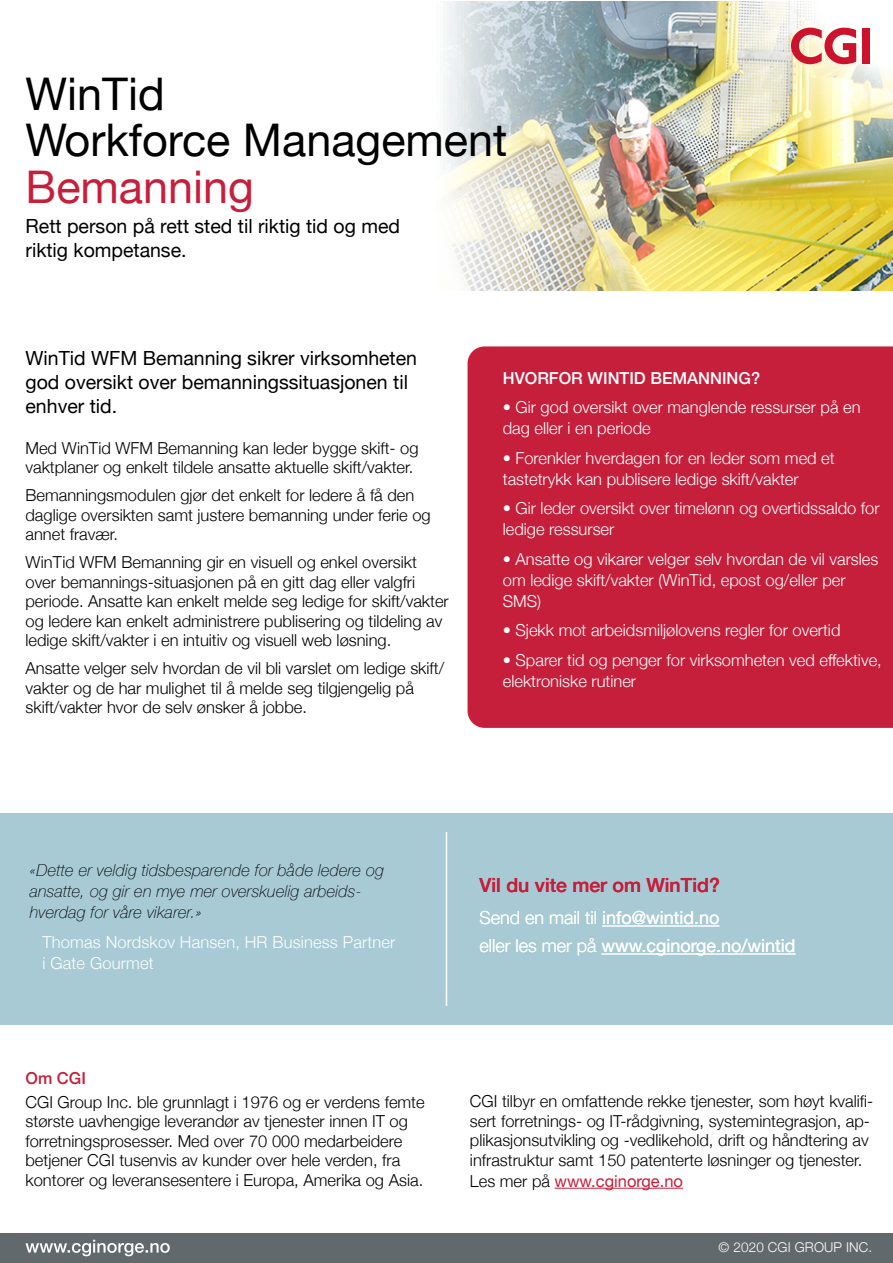
<style>
.page{position:relative;width:893px;height:1263px;background:#fff}
.page>*{position:absolute;margin:0;border:0;box-sizing:border-box;transform-origin:0 0}
.t1{font:45px/46.5px "Helvetica Neue";color:#000}
.t2{font:45px "Helvetica Neue";color:#c61f3b}
.t3{font:19.5px/24px "Helvetica Neue";color:#000}
.t4{font:500 19.5px "Helvetica Neue";color:#c61f3b}
.t5{font:18px/28px "Helvetica Neue";color:#fff}
.t6{font:300 16.5px/19.5px "Helvetica Neue";color:#000}
.t7{font:300 16.5px/21px "Helvetica Neue";color:#fff}
.t8{font:italic 100 16.5px/21px "Helvetica Neue";letter-spacing:.01em;color:#000}
.t9{font:16.5px "Helvetica Neue";color:#c61f3b}
.t10{font:500 16.5px "Helvetica Neue";color:#fff}
.t11{font:500 16.5px "Helvetica Neue";color:#c61f3b}
.t12{font:300 13.5px "Helvetica Neue";letter-spacing:.01em;color:#fff}
.s1{font-weight:300}
.s2{font-weight:300;color:#000}
</style>
<div class="page">
<img style="left:447px;top:1px;width:446px;height:289px">
<div style="left:0;top:813px;width:893px;height:212px;background:#a7cad5"></div>
<hr style="left:555px;top:1188px;width:128px;height:1px;background:#c61f3b">
<div style="left:0;top:1233px;width:893px;height:30px;background:#62696c"></div>
<div style="left:468px;top:346px;width:425px;height:382px;background:#c61f3b"></div>
<hr style="left:446px;top:832px;width:1px;height:174px;background:#fff">
<hr style="left:602px;top:925px;width:117px;height:1px;background:#fff">
<hr style="left:601px;top:953px;width:195px;height:1px;background:#fff">
<svg style="left:26px;top:1240px;width:144px;height:16px"></svg>
<img style="left:587px;top:1px;width:306px;height:212px">
<svg style="left:791px;top:28px;width:65px;height:36px"></svg>
<div style="left:862px;top:28px;width:8px;height:35px;background:#cd122d"></div>
<h1 class="t1" style="left:26px;top:73px;width:483px">WinTid<br>Workforce Management</h1>
<h1 class="t2" style="left:26px;top:154px;width:230px">Bemanning</h1>
<p class="t3" style="left:26px;top:215px;width:376px">Rett person på rett sted til riktig tid og med riktig kompetanse.</p>
<p class="t3" style="left:26px;top:347px;width:393px">WinTid WFM Bemanning sikrer virksomheten god oversikt over bemanningssituasjonen til enhver tid.</p>
<p class="t6" style="left:26px;top:437px;width:395px">Med WinTid WFM Bemanning kan leder bygge skift- og vaktplaner og enkelt tildele ansatte aktuelle skift/vakter.</p>
<p class="t6" style="left:26px;top:484px;width:407px">Bemanningsmodulen gjør det enkelt for ledere å få den daglige oversikten samt justere bemanning under ferie og annet fravær.</p>
<p class="t6" style="left:26px;top:551px;width:425px">WinTid WFM Bemanning gir en visuell og enkel oversikt over bemannings-situasjonen på en gitt dag eller valgfri periode. Ansatte kan enkelt melde seg ledige for skift/vakter og ledere kan enkelt administrere publisering og tildeling av ledige skift/vakter i en intuitiv og visuell web løsning.</p>
<p class="t6" style="left:26px;top:657px;width:420px">Ansatte velger selv hvordan de vil bli varslet om ledige skift/ vakter og de har mulighet til å melde seg tilgjengelig på skift/vakter hvor de selv ønsker å jobbe.</p>
<p class="t10" style="left:503px;top:364px;width:259px">HVORFOR WINTID BEMANNING?</p>
<p class="t7" style="left:503px;top:396px;width:359px">• Gir god oversikt over manglende ressurser på en dag eller i en periode</p>
<p class="t7" style="left:503px;top:446px;width:333px">• Forenkler hverdagen for en leder som med et tastetrykk kan publisere ledige skift/vakter</p>
<p class="t7" style="left:503px;top:497px;width:378px">• Gir leder oversikt over timelønn og overtidssaldo for ledige ressurser</p>
<p class="t7" style="left:503px;top:547px;width:377px">• Ansatte og vikarer velger selv hvordan de vil varsles om ledige skift/vakter (WinTid, epost og/eller per<br>SMS)</p>
<p class="t7" style="left:503px;top:619px;width:339px">• Sjekk mot arbeidsmiljølovens regler for overtid</p>
<p class="t7" style="left:503px;top:648px;width:380px">• Sparer tid og penger for virksomheten ved effektive, elektroniske rutiner</p>
<p class="t8" style="left:30px;top:859px;width:356px">«Dette er veldig tidsbesparende for både ledere og ansatte, og gir en mye mer overskuelig arbeids&shy;hverdag for våre vikarer.»</p>
<p class="t7" style="left:43px;top:930px;width:354px">Thomas Nordskov Hansen, HR Business Partner i Gate Gourmet</p>
<p class="t4" style="left:479px;top:869px;width:242px">Vil du vite mer om WinTid?</p>
<p class="t5" style="left:479px;top:905px;width:318px"><span class="s1">Send en mail til</span> info@wintid.no<br><span class="s1">eller les mer på</span> www.cginorge.no/wintid</p>
<p class="t11" style="left:26px;top:1065px;width:62px">Om CGI</p>
<p class="t6" style="left:26px;top:1091px;width:401px">CGI Group Inc. ble grunnlagt i 1976 og er verdens femte største uavhengige leverandør av tjenester innen IT og forretningsprosesser. Med over 70 000 medarbeidere betjener CGI tusenvis av kunder over hele verden, fra kontorer og leveransesentere i Europa, Amerika og Asia.</p>
<p class="t6" style="left:470px;top:1090px;width:405px">CGI tilbyr en omfattende rekke tjenester, som høyt kvalifi&shy;sert forretnings- og IT-rådgivning, systemintegrasjon, ap&shy;plikasjonsutvikling og -vedlikehold, drift og håndtering av infrastruktur samt 150 patenterte løsninger og tjenester.</p>
<p class="t9" style="left:470px;top:1169px;width:215px"><span class="s2">Les mer på</span> www.cginorge.no</p>
<p class="t12" style="left:719px;top:1236px;width:155px">© 2020 CGI GROUP INC.</p>
</div>
